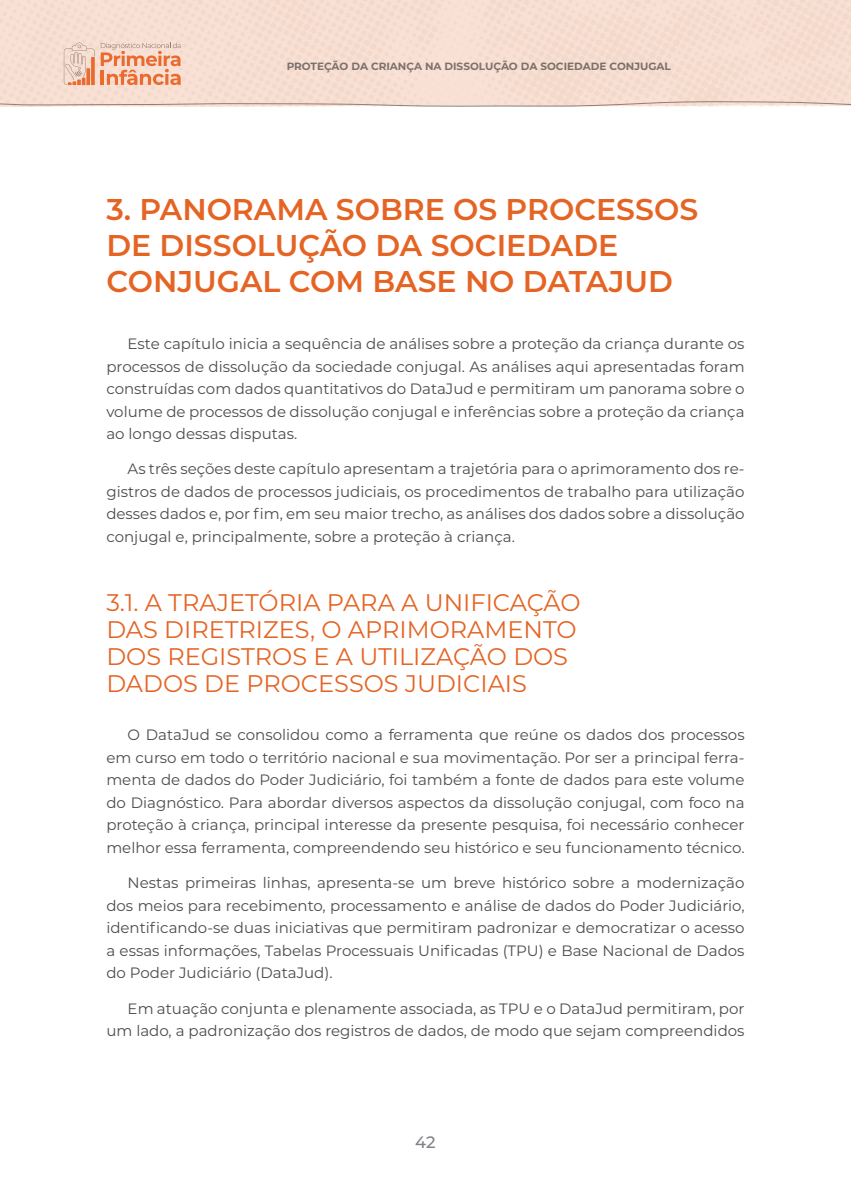
<style>
.page{position:relative;width:851px;height:1191px;background:#fff}
.page>*{position:absolute;margin:0;border:0;box-sizing:border-box;transform-origin:0 0}
.TT_01{font:600 30px/36px "Montserrat";color:#e56424}
.TT_02{font:24px/27px "Montserrat";color:#e56424}
.t1{font:500 16.5px "Montserrat";color:#808285}
.Texto{font:15px/22.5px "Montserrat";color:#4b4c4d;text-align:justify}
.t2{font:700 10.5px "Montserrat";color:#808285}
</style>
<div class="page">
<svg style="left:0;top:0;width:850px;height:107px;background:#f5dbcd"></svg>
<p class="t2" style="left:286px;top:58px;width:386px">PROTEÇÃO DA CRIANÇA NA DISSOLUÇÃO DA SOCIEDADE CONJUGAL</p>
<p class="TT_01" style="left:106px;top:190px;width:593px">3. PANORAMA SOBRE OS PROCESSOS<br>DE DISSOLUÇÃO DA SOCIEDADE<br>CONJUGAL COM BASE NO DATAJUD</p>
<p class="Texto" style="left:106px;top:332px;width:639px;text-indent:21px">Este capítulo inicia a sequência de análises sobre a proteção da criança durante os processos de dissolução da sociedade conjugal. As análises aqui apresentadas foram construídas com dados quantitativos do DataJud e permitiram um panorama sobre o volume de processos de dissolução conjugal e inferências sobre a proteção da criança ao longo dessas disputas.</p>
<p class="Texto" style="left:106px;top:457px;width:639px;text-indent:21px">As três seções deste capítulo apresentam a trajetória para o aprimoramento dos re&shy;gistros de dados de processos judiciais, os procedimentos de trabalho para utilização desses dados e, por fim, em seu maior trecho, as análises dos dados sobre a dissolução conjugal e, principalmente, sobre a proteção à criança.</p>
<p class="TT_02" style="left:106px;top:588px;width:476px">3.1. A TRAJETÓRIA PARA A UNIFICAÇÃO<br>DAS DIRETRIZES, O APRIMORAMENTO<br>DOS REGISTROS E A UTILIZAÇÃO DOS<br>DADOS DE PROCESSOS JUDICIAIS</p>
<p class="Texto" style="left:106px;top:723px;width:639px;text-indent:21px">O DataJud se consolidou como a ferramenta que reúne os dados dos processos em curso em todo o território nacional e sua movimentação. Por ser a principal ferra&shy;menta de dados do Poder Judiciário, foi também a fonte de dados para este volume do Diagnóstico. Para abordar diversos aspectos da dissolução conjugal, com foco na proteção à criança, principal interesse da presente pesquisa, foi necessário conhecer melhor essa ferramenta, compreendendo seu histórico e seu funcionamento técnico.</p>
<p class="Texto" style="left:106px;top:871px;width:639px;text-indent:21px">Nestas primeiras linhas, apresenta-se um breve histórico sobre a modernização dos meios para recebimento, processamento e análise de dados do Poder Judiciário, identificando-se duas iniciativas que permitiram padronizar e democratizar o acesso a essas informações, Tabelas Processuais Unificadas (TPU) e Base Nacional de Dados do Poder Judiciário (DataJud).</p>
<p class="Texto" style="left:106px;top:996px;width:639px;text-align:right">Em atuação conjunta e plenamente associada, as TPU e o DataJud permitiram, por um lado, a padronização dos registros de dados, de modo que sejam compreendidos</p>
<p class="t1" style="left:415px;top:1131px;width:22px">42</p>
</div>
